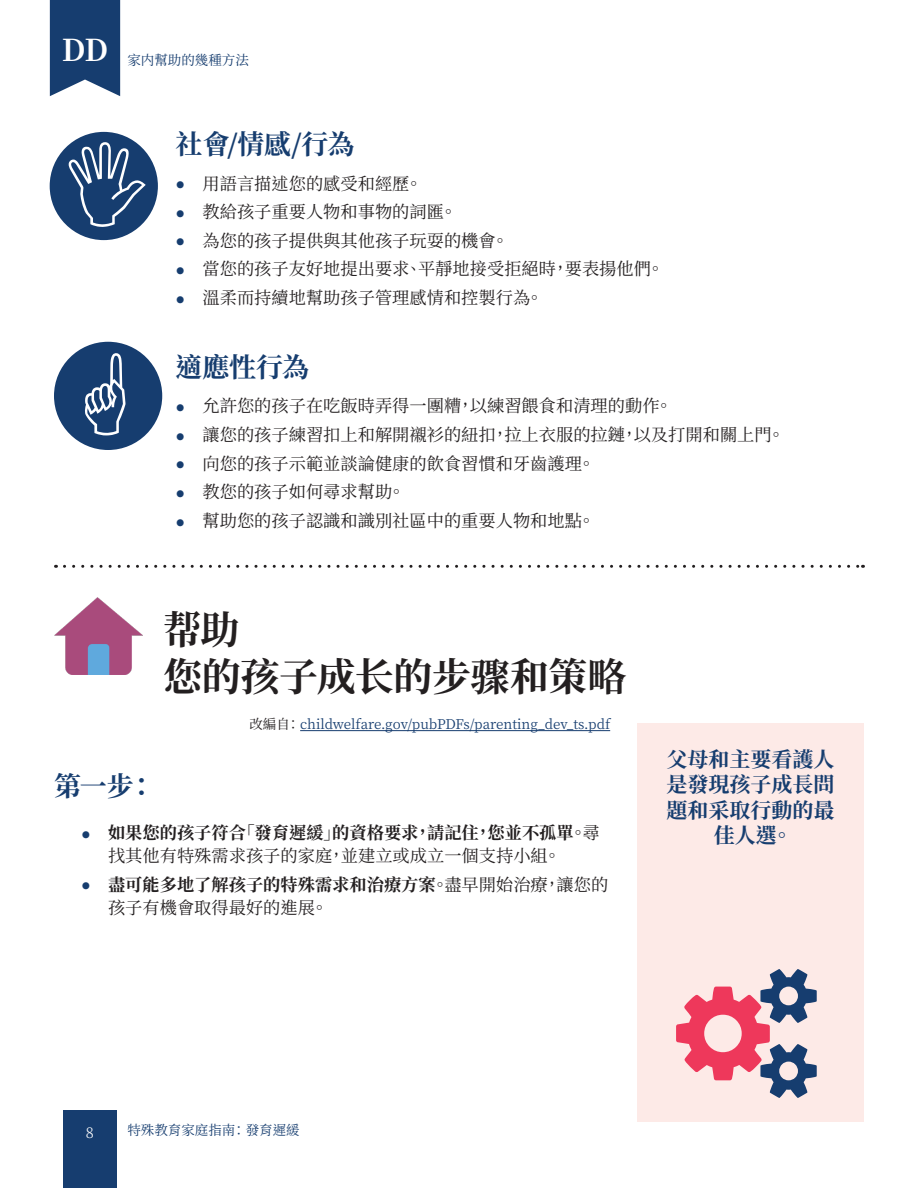
<style>
.page{position:relative;width:918px;height:1188px;background:#fff}
.page>*{position:absolute;margin:0;border:0;box-sizing:border-box;transform-origin:0 0}
.t1{font:700 39px/46.8px "Source Han Serif TC";letter-spacing:-.01em;color:#231f20}
.t2{font:700 30px "Source Han Serif TC";color:#fff}
.h4-ways2help{font:700 27px "Source Han Serif TC";letter-spacing:-.015em;color:#163d6f}
.pull_quote_no_border{font:700 21px/25.2px "Source Han Serif TC";color:#163d6f;text-align:center}
.t3{font:17.25px/23.2px "Source Han Serif TC";color:#231f20}
.t4{font:700 17.25px/23.2px "Source Han Serif TC";color:#231f20}
.t5{font:300 15px "Source Han Serif TC";color:#fff}
.inline_reference{font:13.5px "Source Han Serif TC";color:#163d6f}
.s1{font-family:"Calibri";font-weight:700;font-size:19.5px;color:#163d6f}
.s2{color:#231f20}
.s3{font-family:"Calibri";font-size:19.5px;color:#163d6f}
.s4{font-weight:400}
.s5{font-weight:700}
</style>
<div class="page">
<svg style="left:64px;top:565px;width:799px;height:3px"></svg>
<hr style="left:300px;top:730px;width:310px;height:1px;background:#163d6f">
<img style="left:54px;top:597px;width:89px;height:78px">
<div style="left:637px;top:723px;width:227px;height:399px;background:#fdeae7"></div>
<svg style="left:676px;top:969px;width:141px;height:129px"></svg>
<svg style="left:45px;top:127px;width:117px;height:118px;fill:#163d6f"></svg>
<div style="left:41px;top:123px;width:126px;height:126px;border:9px solid #fff;border-radius:50%"></div>
<svg style="left:69px;top:142px;width:77px;height:85px;background:#406089"></svg>
<div style="left:54px;top:342px;width:108px;height:108px;background:#163d6f;border-radius:50%"></div>
<svg style="left:85px;top:353px;width:41px;height:82px"></svg>
<svg style="left:50px;top:0;width:70px;height:96px;background:#294d7b"></svg>
<div style="left:63px;top:1111px;width:54px;height:77px;background:#163d6f"></div>
<h2 class="t2" style="left:62px;top:33px;width:48px">DD</h2>
<p class="inline_reference" style="left:127px;top:52px;width:123px">家内幫助的幾種方法</p>
<p class="h4-ways2help" style="left:176px;top:129px;width:180px">社會/情感/行為</p>
<p class="t3" style="left:176px;top:172px;width:248px"><span class="s1">•</span> 用語言描述您的感受和經歷。</p>
<p class="t3" style="left:176px;top:201px;width:283px"><span class="s1">•</span> 教給孩子重要人物和事物的詞匯。</p>
<p class="t3" style="left:176px;top:229px;width:335px"><span class="s1">•</span> 為您的孩子提供與其他孩子玩耍的機會。</p>
<p class="t3" style="left:176px;top:258px;width:490px"><span class="s1">•</span> 當您的孩子友好地提出要求、平靜地接受拒絕時，要表揚他們。</p>
<p class="t3" style="left:176px;top:287px;width:369px"><span class="s1">•</span> 溫柔而持續地幫助孩子管理感情和控製行為。</p>
<p class="h4-ways2help" style="left:176px;top:352px;width:135px">適應性行為</p>
<p class="t3" style="left:176px;top:395px;width:499px"><span class="s1">•</span> 允許您的孩子在吃飯時弄得一團糟，以練習餵食和清理的動作。</p>
<p class="t3" style="left:176px;top:423px;width:611px"><span class="s1">•</span> 讓您的孩子練習扣上和解開襯衫的紐扣，拉上衣服的拉鏈，以及打開和關上門。</p>
<p class="t3" style="left:176px;top:452px;width:421px"><span class="s1">•</span> 向您的孩子示範並談論健康的飲食習慣和牙齒護理。</p>
<p class="t3" style="left:176px;top:481px;width:231px"><span class="s1">•</span> 教您的孩子如何尋求幫助。</p>
<p class="t3" style="left:176px;top:509px;width:421px"><span class="s1">•</span> 幫助您的孩子認識和識別社區中的重要人物和地點。</p>
<p class="t1" style="left:163px;top:607px;width:465px">帮助<br>您的孩子成长的步骤和策略</p>
<p class="inline_reference" style="left:249px;top:716px;width:362px"><span class="s2">改編自：</span> childwelfare.gov/pubPDFs/parenting_dev_ts.pdf</p>
<p class="h4-ways2help" style="left:54px;top:770px;width:103px">第一步：</p>
<p class="t4" style="left:108px;top:821px;width:493px;text-indent:-27px"><span class="s3">•</span> 如果您的孩子符合「發育遲緩」的資格要求，請記住，您並不孤單<span class="s4">。尋找其他有特殊需求孩子的家庭，並建立或成立一個支持小組。</span></p>
<p class="t3" style="left:108px;top:873px;width:502px;text-indent:-27px"><span class="s1">•</span> <span class="s5">盡可能多地了解孩子的特殊需求和治療方案</span>。盡早開始治療，讓您的孩子有機會取得最好的進展。</p>
<p class="pull_quote_no_border" style="left:667px;top:747px;width:170px">父母和主要看護人是發現孩子成長問題和采取行動的最佳人選。</p>
<p class="t5" style="left:86px;top:1124px;width:10px">8</p>
<p class="inline_reference" style="left:127px;top:1123px;width:174px">特殊教育家庭指南： 發育遲緩</p>
</div>
